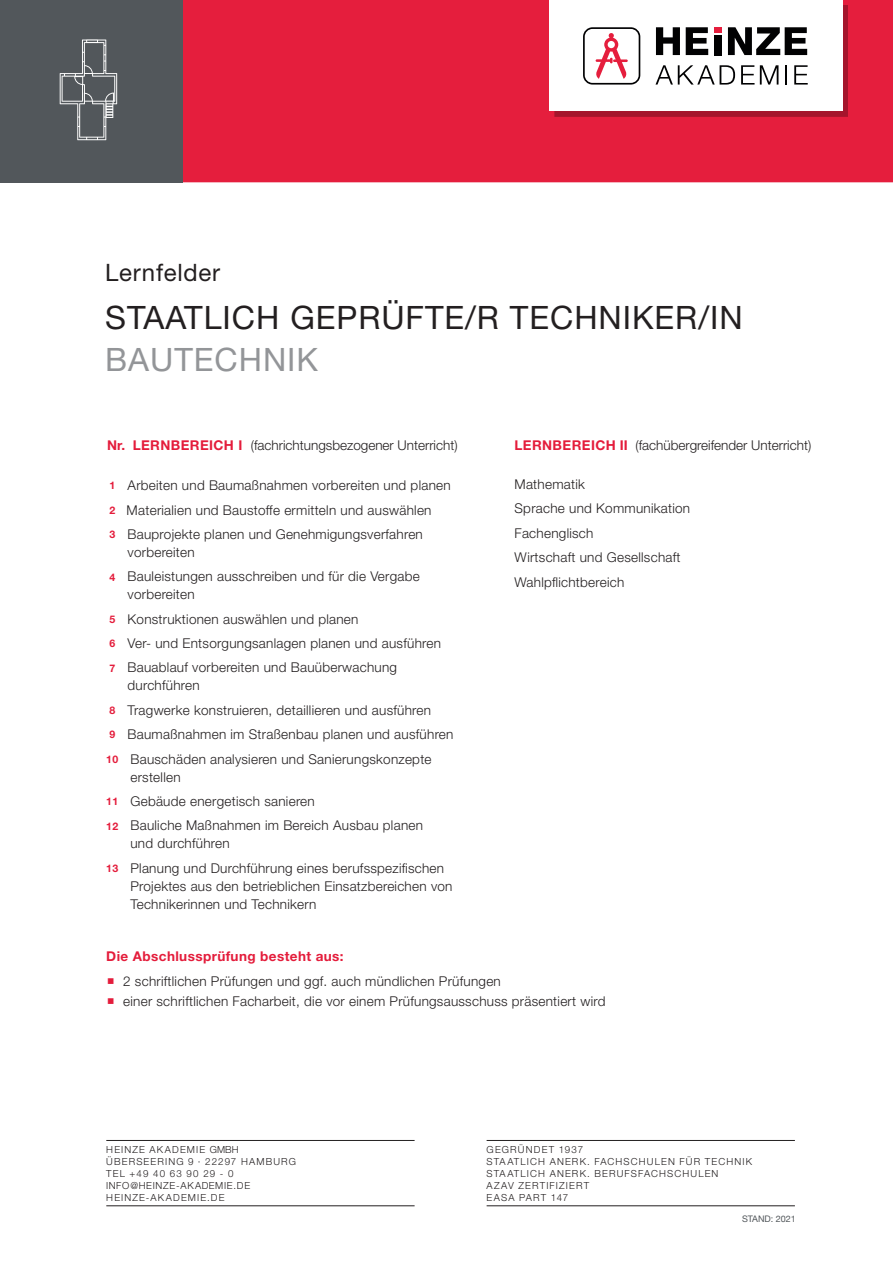
<style>
.page{position:relative;width:893px;height:1263px;background:#fff}
.page>*{position:absolute;margin:0;border:0;box-sizing:border-box;transform-origin:0 0}
.t1{font:32.25px "Helvetica Neue LT Pro";letter-spacing:.03em;color:#231f20}
.t2{font:32.25px "Helvetica Neue LT Pro";letter-spacing:.03em;color:#939598}
.t3{font:24px "Helvetica Neue LT Pro";letter-spacing:.03em;color:#231f20}
.t4{font:300 13.5px/24.5px "Helvetica Neue LT Pro";letter-spacing:.02em;color:#231f20}
.t5{font:300 13.5px "Helvetica Neue LT Pro";color:#231f20}
.t6{font:700 13.5px "Helvetica Neue LT Pro";letter-spacing:.03em;color:#e41c3b}
.t7{font:300 9.75px/12px "Helvetica Neue LT Pro";letter-spacing:.115em;color:#231f20}
.t8{font:9px "Helvetica Neue";color:#52575b}
.s1{font-weight:700;color:#e41c3b}
.s2{font-weight:700;font-size:10.5px;color:#e41c3b}
.s3{font-family:"Minion Pro";font-weight:400;font-size:16.5px;color:#e41c3b}
</style>
<div class="page">
<div style="left:0;top:0;width:893px;height:182px;background:#e51e3d"></div>
<div style="left:555px;top:5px;width:293px;height:112px;background:#a5152c"></div>
<div style="left:549px;top:0;width:293px;height:111px;background:#fff"></div>
<svg style="left:655px;top:65px;width:80px;height:20px"></svg>
<svg style="left:741px;top:65px;width:13px;height:20px"></svg>
<svg style="left:760px;top:65px;width:18px;height:20px"></svg>
<hr style="left:785px;top:65px;width:2px;height:20px;background:#010102">
<svg style="left:794px;top:65px;width:14px;height:20px"></svg>
<svg style="left:656px;top:27px;width:24px;height:28px"></svg>
<svg style="left:686px;top:27px;width:22px;height:28px"></svg>
<div style="left:714px;top:35px;width:8px;height:20px;background:#010102"></div>
<svg style="left:728px;top:27px;width:79px;height:28px"></svg>
<div style="left:714px;top:27px;width:8px;height:6px;background:#e51e3d"></div>
<svg style="left:583px;top:27px;width:57px;height:58px"></svg>
<div style="left:0;top:0;width:183px;height:182px;background:#52575b"></div>
<svg style="left:60px;top:39px;width:57px;height:101px"></svg>
<hr style="left:106px;top:1140px;width:309px;height:1px;background:#231f20">
<hr style="left:106px;top:1205px;width:309px;height:1px;background:#231f20">
<hr style="left:487px;top:1140px;width:308px;height:1px;background:#231f20">
<hr style="left:487px;top:1205px;width:308px;height:1px;background:#231f20">
<h2 class="t3" style="left:105px;top:258px;width:116px">Lernfelder</h2>
<h1 class="t1" style="left:105px;top:298px;width:639px">STAATLICH GEPRÜFTE/R TECHNIKER/IN</h1>
<h1 class="t2" style="left:105px;top:340px;width:214px">BAUTECHNIK</h1>
<p class="t5" style="left:133px;top:437px;width:326px"><span class="s1">LERNBEREICH I</span> (fachrichtungsbezogener Unterricht)</p>
<p class="t4" style="left:109px;top:473px;width:343px"><span class="s2">1</span> Arbeiten und Baumaßnahmen vorbereiten und planen<br><span class="s2">2</span> Materialien und Baustoffe ermitteln und auswählen<br><span class="s2">3</span> Bauprojekte planen und Genehmigungsverfahren</p>
<p class="t4" style="left:109px;top:540px;width:312px;text-indent:18px">vorbereiten<br><span class="s2">4</span> Bauleistungen ausschreiben und für die Vergabe</p>
<p class="t4" style="left:109px;top:582px;width:333px;text-indent:18px">vorbereiten<br><span class="s2">5</span> Konstruktionen auswählen und planen<br><span class="s2">6</span> Ver- und Entsorgungsanlagen planen und ausführen <span class="s2">7</span> Bauablauf vorbereiten und Bauüberwachung</p>
<p class="t4" style="left:106px;top:673px;width:349px;text-indent:21px">durchführen<br><span class="s2">8</span> Tragwerke konstruieren, detaillieren und ausführen<br><span class="s2">9</span> Baumaßnahmen im Straßenbau planen und ausführen <span class="s2">10</span> Bauschäden analysieren und Sanierungskonzepte</p>
<p class="t4" style="left:106px;top:764px;width:318px;text-indent:24px">erstellen<br><span class="s2">11</span> Gebäude energetisch sanieren<br><span class="s2">12</span> Bauliche Maßnahmen im Bereich Ausbau planen</p>
<p class="t4" style="left:106px;top:831px;width:339px;text-indent:24px">und durchführen<br><span class="s2">13</span> Planung und Durchführung eines berufsspezifischen</p>
<p class="t4" style="left:130px;top:877px;width:324px;line-height:18px">Projektes aus den betrieblichen Einsatzbereichen von<br>Technikerinnen und Technikern</p>
<p class="t6" style="left:107px;top:437px;width:19px">Nr.</p>
<p class="t5" style="left:514px;top:437px;width:298px"><span class="s1">LERNBEREICH II</span> (fachübergreifender Unterricht)</p>
<p class="t4" style="left:514px;top:472px;width:177px">Mathematik<br>Sprache und Kommunikation<br>Fachenglisch<br>Wirtschaft und Gesellschaft<br>Wahlpflichtbereich</p>
<p class="t6" style="left:106px;top:948px;width:239px">Die Abschlussprüfung besteht aus:</p>
<p class="t4" style="left:106px;top:969px;width:396px"><span class="s3">■</span> 2 schriftlichen Prüfungen und ggf. auch mündlichen Prüfungen</p>
<p class="t4" style="left:106px;top:989px;width:501px"><span class="s3">■</span> einer schriftlichen Facharbeit, die vor einem Prüfungsausschuss präsentiert wird</p>
<p class="t7" style="left:106px;top:1143px;width:191px">HEINZE AKADEMIE GMBH<br>ÜBERSEERING 9 · 22297 HAMBURG<br>TEL +49 40 63 90 29 - 0<br>INFO@HEINZE-AKADEMIE.DE<br>HEINZE-AKADEMIE.DE</p>
<p class="t7" style="left:487px;top:1143px;width:267px">GEGRÜNDET 1937<br>STAATLICH ANERK. FACHSCHULEN FÜR TECHNIK<br>STAATLICH ANERK. BERUFSFACHSCHULEN<br>AZAV ZERTIFIZIERT<br>EASA PART 147</p>
<p class="t8" style="left:742px;top:1212px;width:55px">STAND: 2021</p>
</div>
